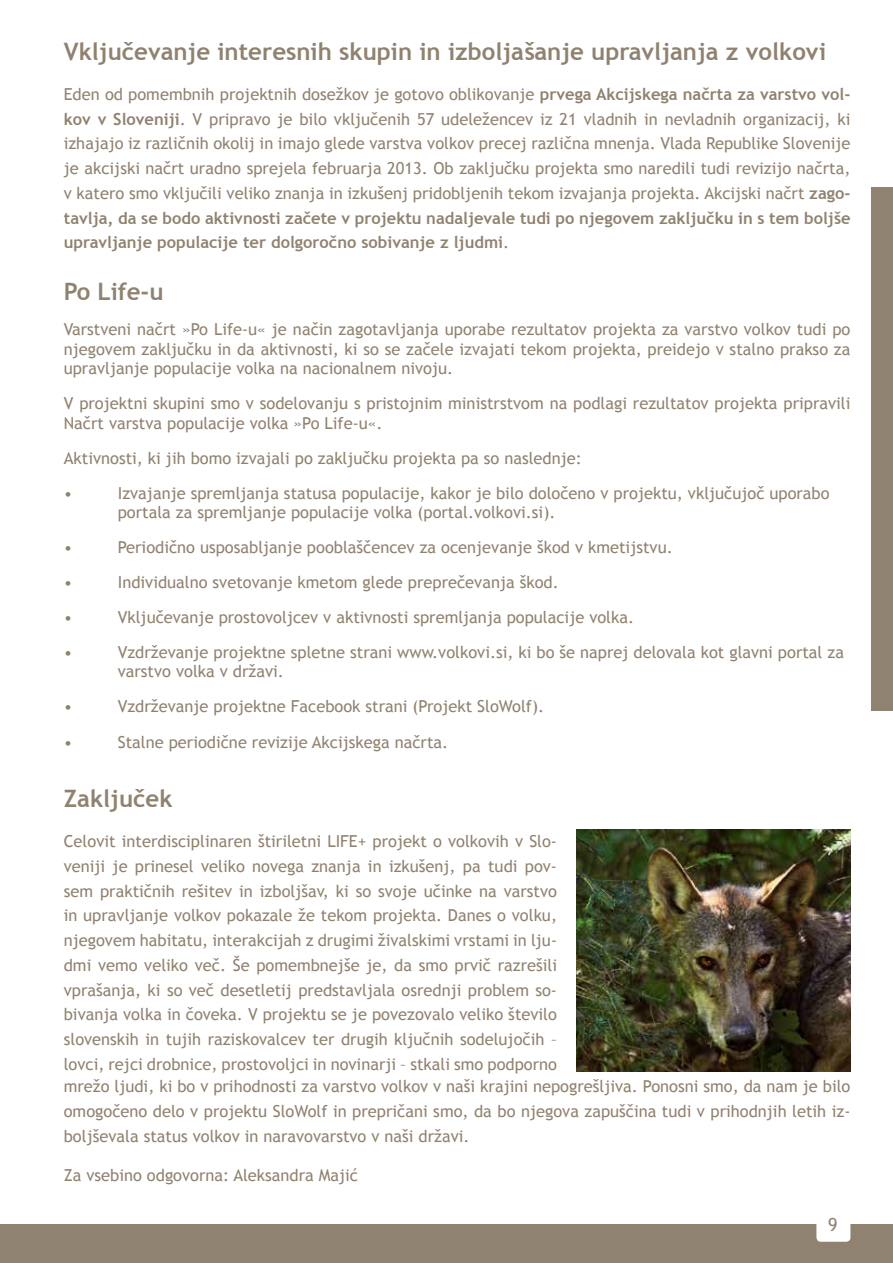
<style>
.page{position:relative;width:893px;height:1263px;background:#fff}
.page>*{position:absolute;margin:0;border:0;box-sizing:border-box;transform-origin:0 0}
.t1{font:700 24px "Trebuchet MS";color:#908270}
.t2{font:18px "Trebuchet MS";color:#908270}
.t3{font:16.5px/24.8px "Trebuchet MS";color:#908270;text-align:justify}
.s1{font-weight:700}
</style>
<div class="page">
<div style="left:0;top:1225px;width:893px;height:38px;background:#908270"></div>
<div style="left:872px;top:187px;width:21px;height:523px;background:#908270"></div>
<div style="left:816px;top:1208px;width:34px;height:34px;background:#fff;border-radius:4px"></div>
<img style="left:577px;top:830px;width:273px;height:241px">
<h1 class="t1" style="left:64px;top:37px;width:764px">Vključevanje interesnih skupin in izboljašanje upravljanja z volkovi</h1>
<p class="t3" style="left:64px;top:82px;width:788px">Eden od pomembnih projektnih dosežkov je gotovo oblikovanje <span class="s1">prvega Akcijskega načrta za varstvo vol&shy;kov v Sloveniji</span>. V pripravo je bilo vključenih 57 udeležencev iz 21 vladnih in nevladnih organizacij, ki izhajajo iz različnih okolij in imajo glede varstva volkov precej različna mnenja. Vlada Republike Slovenije je akcijski načrt uradno sprejela februarja 2013. Ob zaključku projekta smo naredili tudi revizijo načrta, v katero smo vključili veliko znanja in izkušenj pridobljenih tekom izvajanja projekta. Akcijski načrt <span class="s1">zago&shy;tavlja, da se bodo aktivnosti začete v projektu nadaljevale tudi po njegovem zaključku in s tem boljše upravljanje populacije ter dolgoročno sobivanje z ljudmi</span>.</p>
<h1 class="t1" style="left:64px;top:276px;width:101px">Po Life-u</h1>
<p class="t3" style="left:64px;top:319px;width:788px;line-height:19.8px">Varstveni načrt »Po Life-u« je način zagotavljanja uporabe rezultatov projekta za varstvo volkov tudi po njegovem zaključku in da aktivnosti, ki so se začele izvajati tekom projekta, preidejo v stalno prakso za upravljanje populacije volka na nacionalnem nivoju.</p>
<p class="t3" style="left:64px;top:394px;width:788px;line-height:19.8px">V projektni skupini smo v sodelovanju s pristojnim ministrstvom na podlagi rezultatov projekta pripravili<br>Načrt varstva populacije volka »Po Life-u«.</p>
<p class="t3" style="left:64px;top:446px;width:520px">Aktivnosti, ki jih bomo izvajali po zaključku projekta pa so naslednje:</p>
<p class="t3" style="left:64px;top:481px;width:34px">• I</p>
<p class="t3" style="left:118px;top:483px;width:713px;line-height:19.8px">zvajanje spremljanja statusa populacije, kakor je bilo določeno v projektu, vključujoč uporabo portala za spremljanje populacije volka (portal.volkovi.si).</p>
<p class="t3" style="left:64px;top:535px;width:10px">•</p>
<p class="t3" style="left:118px;top:535px;width:556px">Periodično usposabljanje pooblaščencev za ocenjevanje škod v kmetijstvu.</p>
<p class="t3" style="left:64px;top:570px;width:34px">• I</p>
<p class="t3" style="left:122px;top:570px;width:438px">ndividualno svetovanje kmetom glede preprečevanja škod.</p>
<p class="t3" style="left:64px;top:605px;width:10px">•</p>
<p class="t3" style="left:118px;top:605px;width:518px">Vključevanje prostovoljcev v aktivnosti spremljanja populacije volka.</p>
<p class="t3" style="left:64px;top:640px;width:10px">•</p>
<p class="t3" style="left:118px;top:642px;width:728px;line-height:19.8px">Vzdrževanje projektne spletne strani www.volkovi.si, ki bo še naprej delovala kot glavni portal za varstvo volka v državi.</p>
<p class="t3" style="left:64px;top:694px;width:10px">•</p>
<p class="t3" style="left:118px;top:694px;width:428px">Vzdrževanje projektne Facebook strani (Projekt SloWolf).</p>
<p class="t3" style="left:64px;top:730px;width:10px">•</p>
<p class="t3" style="left:118px;top:730px;width:332px">Stalne periodične revizije Akcijskega načrta.</p>
<h1 class="t1" style="left:64px;top:784px;width:110px">Zaključek</h1>
<p class="t3" style="left:64px;top:829px;width:495px">Celovit interdisciplinaren štiriletni LI FE+ projekt o volkovih v Slo&shy;veniji je prinesel veliko novega znanja in izkušenj, pa tudi pov&shy;sem praktičnih rešitev in izboljšav, ki so svoje učinke na varstvo in upravljanje volkov pokazale že tekom projekta. Danes o volku, njegovem habitatu, interakcijah z drugimi živalskimi vrstami in lju&shy;dmi vemo veliko več. Še pomembnejše je, da smo prvič razrešili vprašanja, ki so več desetletij predstavljala osrednji problem so&shy;bivanja volka in čoveka. V projektu se je povezovalo veliko število slovenskih in tujih raziskovalcev ter drugih ključnih sodelujočih – lovci, rejci drobnice, prostovoljci in novinarji – stkali smo podporno</p>
<p class="t3" style="left:64px;top:1074px;width:788px">mrežo ljudi, ki bo v prihodnosti za varstvo volkov v naši krajini nepogrešljiva. Ponosni smo, da nam je bilo omogočeno delo v projektu SloWolf in prepričani smo, da bo njegova zapuščina tudi v prihodnjih letih iz&shy;boljševala status volkov in naravovarstvo v naši državi.</p>
<p class="t3" style="left:64px;top:1163px;width:296px">Za vsebino odgovorna: Aleksandra Majić</p>
<p class="t2" style="left:828px;top:1214px;width:11px">9</p>
</div>
